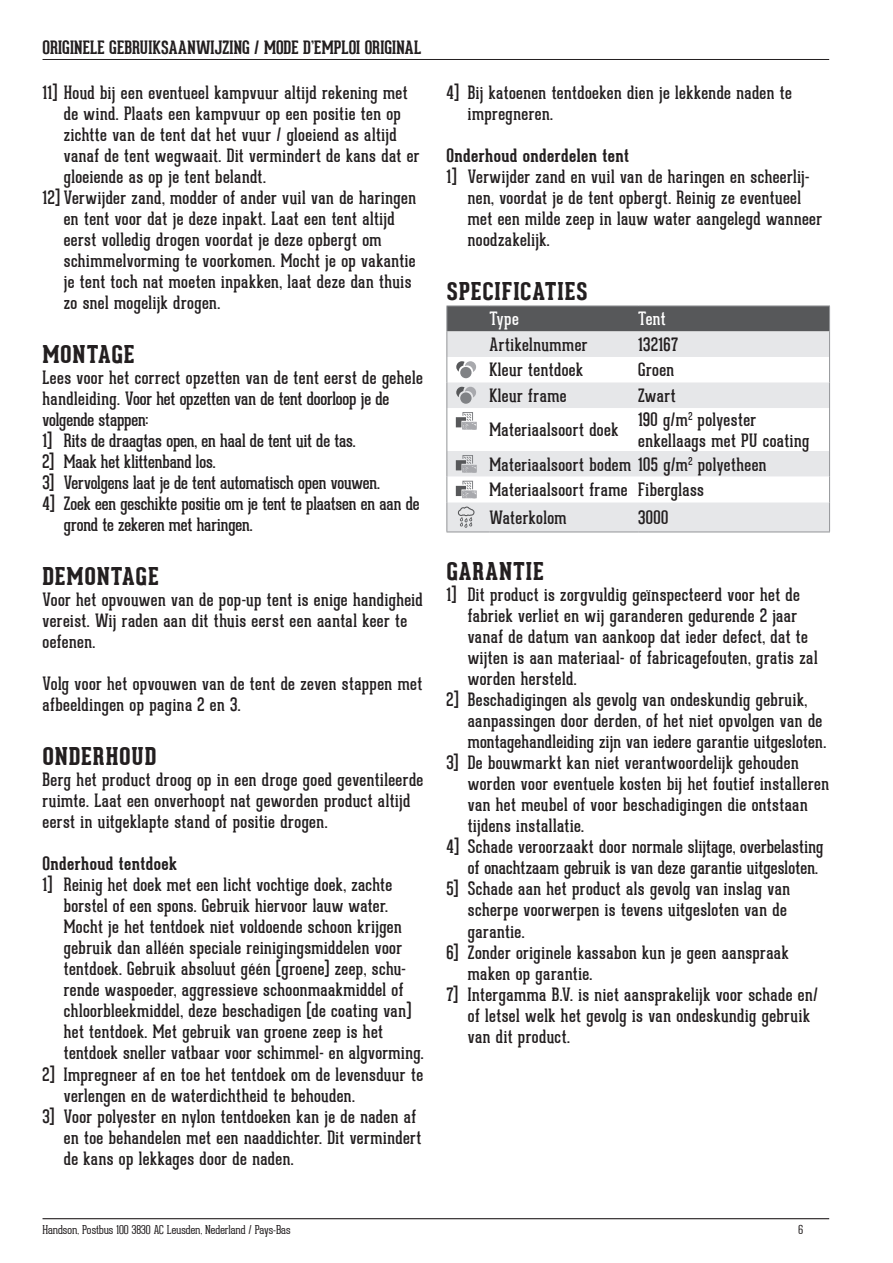
<style>
.page{position:relative;width:893px;height:1263px;background:#fff}
.page>*{position:absolute;margin:0;border:0;box-sizing:border-box;transform-origin:0 0}
.t1{font:800 24px "Geared Slab";letter-spacing:.03em;color:#231f20}
.t2{font:18px/21px "Geared Slab";letter-spacing:.02em;color:#231f20}
.t3{font:18px "Geared Slab";letter-spacing:-.005em;color:#231f20}
.t4{font:700 18px "Geared Slab";letter-spacing:.015em;color:#231f20}
.t5{font:18px "Geared Slab";letter-spacing:-.01em;color:#231f20}
.t6{font:18px "Geared Slab";letter-spacing:.02em;color:#fff}
.t7{font:100 12px "Geared Slab";letter-spacing:-.005em;color:#231f20}
</style>
<div class="page">
<hr style="left:43px;top:1218px;width:786px;height:1px;background:#231f20">
<hr style="left:43px;top:59px;width:786px;height:1px;background:#231f20">
<svg style="left:447px;top:502px;width:382px;height:30px;background:#e4e5e7"></svg>
<svg style="left:447px;top:430px;width:382px;height:72px"></svg>
<hr style="left:446px;top:408px;width:1px;height:43px;background:#939598">
<hr style="left:829px;top:408px;width:1px;height:43px;background:#939598">
<svg style="left:446px;top:451px;width:1px;height:51px"></svg>
<svg style="left:829px;top:451px;width:1px;height:51px"></svg>
<hr style="left:446px;top:502px;width:1px;height:30px;background:#939598">
<hr style="left:829px;top:502px;width:1px;height:30px;background:#939598">
<hr style="left:446px;top:532px;width:43px;height:1px;background:#939598">
<hr style="left:489px;top:532px;width:149px;height:1px;background:#939598">
<hr style="left:638px;top:532px;width:192px;height:1px;background:#939598">
<svg style="left:446px;top:306px;width:384px;height:124px"></svg>
<div style="left:462px;top:465px;width:15px;height:7px;border:1px solid #a8a9ad"></div>
<svg style="left:456px;top:455px;width:20px;height:18px"></svg>
<div style="left:462px;top:491px;width:15px;height:7px;border:1px solid #a8a9ad"></div>
<svg style="left:456px;top:481px;width:20px;height:17px"></svg>
<svg style="left:458px;top:506px;width:17px;height:22px"></svg>
<p class="t4" style="left:43px;top:36px;width:380px">ORIGINELE GEBRUIKSAANWIJZING / MODE D’EMPLOI ORIGINAL</p>
<p class="t2" style="left:43px;top:82px;width:367px">11] Houd bij een eventueel kampvuur altijd rekening met</p>
<p class="t2" style="left:64px;top:103px;width:339px">de wind. Plaats een kampvuur op een positie ten op</p>
<p class="t2" style="left:64px;top:124px;width:334px">zichtte van de tent dat het vuur / gloeiend as altijd</p>
<p class="t2" style="left:64px;top:145px;width:357px">vanaf de tent wegwaait. Dit vermindert de kans dat er</p>
<p class="t2" style="left:64px;top:166px;width:204px">gloeiende as op je tent belandt.</p>
<p class="t2" style="left:43px;top:187px;width:375px">12] Verwijder zand, modder of ander vuil van de haringen</p>
<p class="t2" style="left:64px;top:208px;width:332px">en tent voor dat je deze inpakt. Laat een tent altijd</p>
<p class="t2" style="left:64px;top:229px;width:319px">eerst volledig drogen voordat je deze opbergt om</p>
<p class="t2" style="left:64px;top:250px;width:353px">schimmelvorming te voorkomen. Mocht je op vakantie</p>
<p class="t2" style="left:64px;top:271px;width:349px">je tent toch nat moeten inpakken, laat deze dan thuis</p>
<p class="t2" style="left:64px;top:292px;width:158px">zo snel mogelijk drogen.</p>
<h1 class="t1" style="left:43px;top:340px;width:94px">MONTAGE</h1>
<p class="t2" style="left:43px;top:367px;width:382px">Lees voor het correct opzetten van de tent eerst de gehele</p>
<p class="t3" style="left:43px;top:387px;width:348px">handleiding. Voor het opzetten van de tent doorloop je de</p>
<p class="t5" style="left:43px;top:408px;width:107px">volgende stappen:</p>
<p class="t3" style="left:43px;top:429px;width:315px">1] Rits de draagtas open, en haal de tent uit de tas.</p>
<p class="t3" style="left:43px;top:450px;width:175px">2] Maak het klittenband los.</p>
<p class="t5" style="left:43px;top:471px;width:339px">3] Vervolgens laat je de tent automatisch open vouwen.</p>
<p class="t3" style="left:43px;top:492px;width:378px">4] Zoek een geschikte positie om je tent te plaatsen en aan de</p>
<p class="t3" style="left:64px;top:513px;width:190px">grond te zekeren met haringen.</p>
<h1 class="t1" style="left:43px;top:562px;width:118px">DEMONTAGE</h1>
<p class="t2" style="left:43px;top:589px;width:382px">Voor het opvouwen van de pop-up tent is enige handigheid vereist. Wij raden aan dit thuis eerst een aantal keer te oefenen.</p>
<p class="t2" style="left:43px;top:673px;width:381px">Volg voor het opvouwen van de tent de zeven stappen met afbeeldingen op pagina 2 en 3.</p>
<h1 class="t1" style="left:43px;top:743px;width:115px">ONDERHOUD</h1>
<p class="t2" style="left:43px;top:769px;width:382px">Berg het product droog op in een droge goed geventileerde ruimte. Laat een onverhoopt nat geworden product altijd eerst in uitgeklapte stand of positie drogen.</p>
<p class="t4" style="left:43px;top:852px;width:136px">Onderhoud tentdoek</p>
<p class="t2" style="left:43px;top:874px;width:351px">1] Reinig het doek met een licht vochtige doek, zachte</p>
<p class="t2" style="left:64px;top:895px;width:326px">borstel of een spons. Gebruik hiervoor lauw water.</p>
<p class="t2" style="left:64px;top:916px;width:339px">Mocht je het tentdoek niet voldoende schoon krijgen</p>
<p class="t2" style="left:64px;top:937px;width:340px">gebruik dan alléén speciale reinigingsmiddelen voor</p>
<p class="t2" style="left:64px;top:958px;width:344px">tentdoek. Gebruik absoluut géén (groene) zeep, schu-</p>
<p class="t2" style="left:64px;top:980px;width:341px">rende waspoeder, aggressieve schoonmaakmiddel of</p>
<p class="t2" style="left:64px;top:1001px;width:349px">chloorbleekmiddel, deze beschadigen (de coating van)</p>
<p class="t2" style="left:64px;top:1022px;width:321px">het tentdoek. Met gebruik van groene zeep is het</p>
<p class="t2" style="left:64px;top:1043px;width:361px">tentdoek sneller vatbaar voor schimmel- en algvorming.</p>
<p class="t2" style="left:43px;top:1064px;width:382px">2] Impregneer af en toe het tentdoek om de levensduur te</p>
<p class="t2" style="left:64px;top:1085px;width:293px">verlengen en de waterdichtheid te behouden.</p>
<p class="t2" style="left:43px;top:1106px;width:375px">3] Voor polyester en nylon tentdoeken kan je de naden af</p>
<p class="t2" style="left:64px;top:1127px;width:359px">en toe behandelen met een naaddichter. Dit vermindert</p>
<p class="t2" style="left:64px;top:1148px;width:231px">de kans op lekkages door de naden.</p>
<p class="t2" style="left:468px;top:82px;width:326px;text-indent:-21px">4] Bij katoenen tentdoeken dien je lekkende naden te impregneren.</p>
<p class="t4" style="left:447px;top:144px;width:184px">Onderhoud onderdelen tent</p>
<p class="t2" style="left:468px;top:166px;width:356px;text-indent:-21px">1] Verwijder zand en vuil van de haringen en scheerlij&shy;nen, voordat je de tent opbergt. Reinig ze eventueel met een milde zeep in lauw water aangelegd wanneer noodzakelijk.</p>
<h1 class="t1" style="left:446px;top:277px;width:143px">SPECIFICATIES</h1>
<p class="t6" style="left:489px;top:308px;width:31px">Type</p>
<p class="t6" style="left:638px;top:308px;width:29px">Tent</p>
<p class="t2" style="left:489px;top:334px;width:100px">Artikelnummer</p>
<p class="t2" style="left:638px;top:334px;width:41px">132167</p>
<p class="t2" style="left:489px;top:360px;width:95px">Kleur tentdoek</p>
<p class="t2" style="left:638px;top:360px;width:38px">Groen</p>
<p class="t2" style="left:489px;top:385px;width:79px">Kleur frame</p>
<p class="t2" style="left:638px;top:385px;width:39px">Zwart</p>
<p class="t2" style="left:489px;top:419px;width:130px">Materiaalsoort doek</p>
<p class="t2" style="left:638px;top:409px;width:173px">190 g/m<sup>2</sup> polyester enkellaags met PU coating</p>
<p class="t2" style="left:489px;top:451px;width:279px;line-height:25.7px">Materiaalsoort bodem 105 g/m<sup>2</sup> polyetheen<br>Materiaalsoort frame Fiberglass</p>
<p class="t2" style="left:489px;top:507px;width:79px">Waterkolom</p>
<p class="t2" style="left:638px;top:507px;width:32px">3000</p>
<h1 class="t1" style="left:446px;top:558px;width:99px">GARANTIE</h1>
<p class="t2" style="left:446px;top:584px;width:355px">1] Dit product is zorgvuldig geïnspecteerd voor het de</p>
<p class="t2" style="left:468px;top:605px;width:331px">fabriek verliet en wij garanderen gedurende 2 jaar</p>
<p class="t2" style="left:468px;top:626px;width:342px">vanaf de datum van aankoop dat ieder defect, dat te</p>
<p class="t2" style="left:468px;top:647px;width:351px">wijten is aan materiaal- of fabricagefouten, gratis zal</p>
<p class="t2" style="left:468px;top:668px;width:110px">worden hersteld.</p>
<p class="t2" style="left:446px;top:689px;width:362px">2] Beschadigingen als gevolg van ondeskundig gebruik,</p>
<p class="t2" style="left:468px;top:710px;width:356px">aanpassingen door derden, of het niet opvolgen van de</p>
<p class="t2" style="left:468px;top:731px;width:360px">montagehandleiding zijn van iedere garantie uitgesloten.</p>
<p class="t2" style="left:446px;top:752px;width:354px">3] De bouwmarkt kan niet verantwoordelijk gehouden</p>
<p class="t2" style="left:468px;top:774px;width:363px">worden voor eventuele kosten bij het foutief installeren</p>
<p class="t2" style="left:468px;top:795px;width:341px">van het meubel of voor beschadigingen die ontstaan</p>
<p class="t2" style="left:468px;top:816px;width:118px">tijdens installatie.</p>
<p class="t2" style="left:446px;top:837px;width:378px">4] Schade veroorzaakt door normale slijtage, overbelasting</p>
<p class="t2" style="left:468px;top:858px;width:352px">of onachtzaam gebruik is van deze garantie uitgesloten.</p>
<p class="t2" style="left:447px;top:879px;width:345px">5] Schade aan het product als gevolg van inslag van</p>
<p class="t2" style="left:468px;top:900px;width:320px">scherpe voorwerpen is tevens uitgesloten van de</p>
<p class="t2" style="left:468px;top:921px;width:58px">garantie.</p>
<p class="t2" style="left:447px;top:942px;width:344px">6] Zonder originele kassabon kun je geen aanspraak</p>
<p class="t2" style="left:468px;top:963px;width:126px">maken op garantie.</p>
<p class="t2" style="left:447px;top:984px;width:373px">7] Intergamma B.V. is niet aansprakelijk voor schade en/</p>
<p class="t2" style="left:468px;top:1005px;width:344px">of letsel welk het gevolg is van ondeskundig gebruik</p>
<p class="t2" style="left:468px;top:1026px;width:104px">van dit product.</p>
<p class="t7" style="left:43px;top:1222px;width:249px">Handson, Postbus 100 3830 AC Leusden, Nederland / Pays-Bas</p>
<p class="t7" style="left:799px;top:1222px;width:6px">6</p>
</div>
